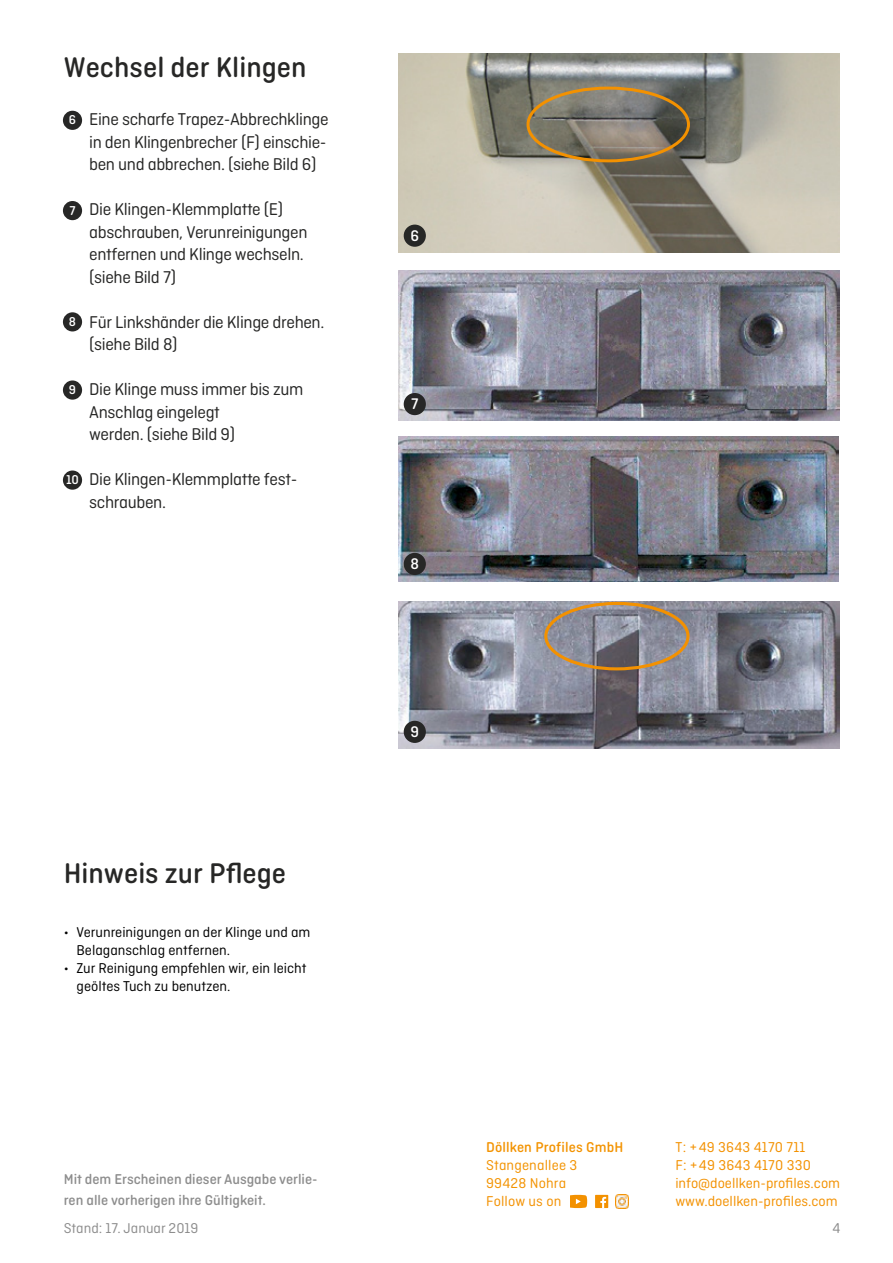
<style>
.page{position:relative;width:893px;height:1263px;background:#fff}
.page>*{position:absolute;margin:0;border:0;box-sizing:border-box;transform-origin:0 0}
.t1{font:500 30px "Ciutadella Rounded";color:#272726}
.t2{font:18px/22.5px "Ciutadella Rounded";letter-spacing:-.02em;color:#272726}
.t3{font:500 16.2px "Ciutadella Rounded";color:#fff}
.t4{font:15px/18px "Ciutadella Rounded";color:#000}
.t5{font:15px/18px "Ciutadella Rounded";color:#f39100}
.t6{font:500 15px/21.6px "Ciutadella Rounded";color:#8d8d8d}
.t7{font:15px/18px "Ciutadella Rounded";letter-spacing:.01em;color:#f39300}
.t8{font:15px "Ciutadella Rounded";color:#8d8d8d}
.t9{font:500 15px "Ciutadella Rounded";letter-spacing:.01em;color:#f39300}
.t10{font:500 13.5px "Ciutadella Rounded";color:#fff}
</style>
<div class="page">
<div style="left:63px;top:380px;width:19px;height:20px;background:#272726;border-radius:50%"></div>
<div style="left:63px;top:470px;width:19px;height:20px;background:#272726;border-radius:50%"></div>
<div style="left:63px;top:111px;width:19px;height:19px;background:#272726;border-radius:50%"></div>
<div style="left:63px;top:201px;width:19px;height:19px;background:#272726;border-radius:50%"></div>
<div style="left:63px;top:312px;width:19px;height:19px;background:#272726;border-radius:50%"></div>
<img style="left:398px;top:54px;width:441px;height:198px">
<img style="left:398px;top:602px;width:442px;height:146px">
<div style="left:544px;top:602px;width:145px;height:68px;border:3px solid #f39100;border-radius:50%"></div>
<div style="left:526px;top:87px;width:164px;height:75px;border:3px solid #f39100;border-radius:50%"></div>
<img style="left:398px;top:436px;width:440px;height:146px">
<div style="left:404px;top:225px;width:22px;height:22px;background:#272726;border-radius:50%"></div>
<img style="left:398px;top:271px;width:441px;height:149px">
<div style="left:404px;top:393px;width:22px;height:22px;background:#272726;border-radius:50%"></div>
<div style="left:404px;top:553px;width:22px;height:22px;background:#272726;border-radius:50%"></div>
<div style="left:404px;top:721px;width:22px;height:22px;background:#272726;border-radius:50%"></div>
<svg style="left:570px;top:1195px;width:17px;height:13px"></svg>
<div style="left:595px;top:1195px;width:13px;height:13px;background:#f39100"></div>
<svg style="left:600px;top:1197px;width:6px;height:11px"></svg>
<img style="left:615px;top:1195px;width:14px;height:13px">
<h1 class="t1" style="left:64px;top:50px;width:244px">Wechsel der Klingen</h1>
<p class="t10" style="left:69px;top:112px;width:9px">6</p>
<p class="t10" style="left:69px;top:203px;width:8px">7</p>
<p class="t10" style="left:69px;top:314px;width:9px">8</p>
<p class="t10" style="left:69px;top:382px;width:9px">9</p>
<p class="t10" style="left:66px;top:472px;width:15px">10</p>
<p class="t2" style="left:89px;top:108px;width:241px;text-align:justify">Eine scharfe Trapez-Abbrechklinge in den Klingenbrecher (F) einschie&shy;ben und abbrechen. (siehe Bild 6)</p>
<p class="t2" style="left:89px;top:198px;width:220px">Die Klingen-Klemmplatte (E) abschrauben, Verunreinigungen entfernen und Klinge wechseln. (siehe Bild 7)</p>
<p class="t2" style="left:89px;top:310px;width:237px">Für Linkshänder die Klinge drehen. (siehe Bild 8)</p>
<p class="t2" style="left:89px;top:378px;width:216px">Die Klinge muss immer bis zum<br>Anschlag eingelegt<br>werden. (siehe Bild 9)</p>
<p class="t2" style="left:89px;top:468px;width:210px">Die Klingen-Klemmplatte fest&shy;schrauben.</p>
<h1 class="t1" style="left:64px;top:857px;width:224px">Hinweis zur Pflege</h1>
<p class="t4" style="left:77px;top:923px;width:235px;text-indent:-13px">• Verunreinigungen an der Klinge und am<br>Belaganschlag entfernen.</p>
<p class="t4" style="left:77px;top:959px;width:231px;text-indent:-13px">• Zur Reinigung empfehlen wir, ein leicht geöltes Tuch zu benutzen.</p>
<p class="t6" style="left:64px;top:1168px;width:255px">Mit dem Erscheinen dieser Ausgabe verlie&shy;ren alle vorherigen ihre Gültigkeit.</p>
<p class="t3" style="left:410px;top:226px;width:10px">6</p>
<p class="t3" style="left:411px;top:395px;width:9px">7</p>
<p class="t3" style="left:410px;top:554px;width:10px">8</p>
<p class="t3" style="left:410px;top:722px;width:10px">9</p>
<p class="t9" style="left:486px;top:1139px;width:139px">Döllken Profiles GmbH</p>
<p class="t7" style="left:486px;top:1156px;width:93px">Stangenallee 3<br>99428 Nohra</p>
<p class="t5" style="left:486px;top:1192px;width:77px">Follow us on</p>
<p class="t5" style="left:675px;top:1138px;width:166px">T: +49 3643 4170 711<br>F: +49 3643 4170 330 info@doellken-profiles.com www.doellken-profiles.com</p>
<p class="t8" style="left:64px;top:1220px;width:136px">Stand: 17. Januar 2019</p>
<p class="t8" style="left:832px;top:1220px;width:9px">4</p>
</div>
